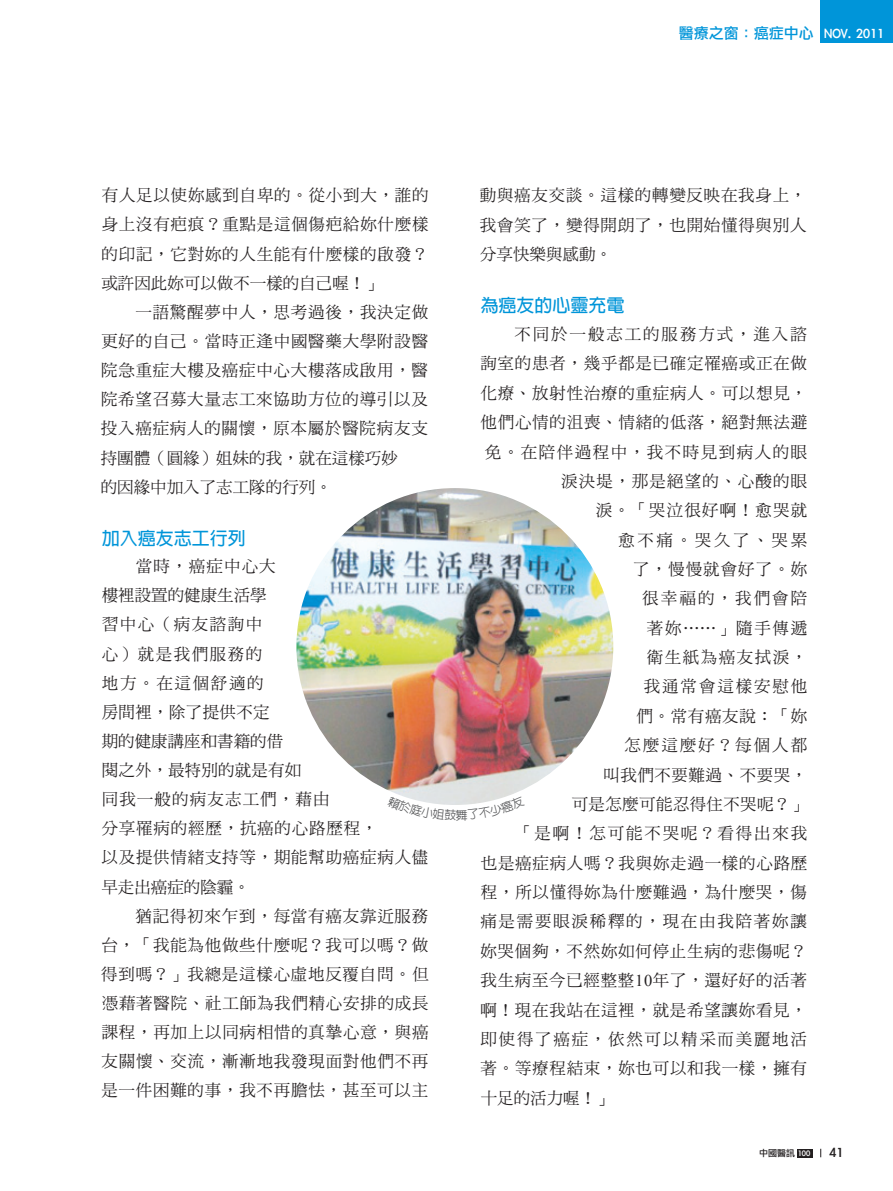
<style>
.page{position:relative;width:893px;height:1191px;background:#fff}
.page>*{position:absolute;margin:0;border:0;box-sizing:border-box;transform-origin:0 0}
.t1{font:700 18px "Lin Gothic";color:#0095d9}
.t2{font:16.5px/29.1px "DF Ming Std W5";letter-spacing:.045em;color:#231f20;text-align:justify}
.t3{font:16.5px "DF Ming Std W5";letter-spacing:.105em;color:#231f20}
.t4{font:16.5px "DF Ming Std W5";letter-spacing:.09em;color:#231f20}
.t5{font:16.5px "DF Ming Std W5";letter-spacing:.115em;color:#231f20}
.t6{font:16.5px "DF Ming Std W5";letter-spacing:.11em;color:#231f20}
.t7{font:16.5px "DF Ming Std W5";letter-spacing:.07em;color:#231f20}
.t8{font:16.5px "DF Ming Std W5";letter-spacing:.02em;color:#231f20}
.t9{font:16.5px "DF Ming Std W5";letter-spacing:.075em;color:#231f20}
.t10{font:16.5px "DF Ming Std W5";letter-spacing:.12em;color:#231f20}
.t11{font:16.5px "DF Ming Std W5";letter-spacing:.125em;color:#231f20}
.t12{font:15px "Li Gothic Med";color:#0095d9}
.t13{font:15px "Li Gothic Med";color:#231f20}
.t14{font:9px "Li Gothic Med";color:#231f20}
.s1{color:#fff}
.s2{font-family:"Times New Roman"}
</style>
<div class="page">
<img style="left:296px;top:488px;width:317px;height:317px;border-radius:158px">
<div style="left:797px;top:1148px;width:15px;height:9px;background:#231f20"></div>
<div style="left:821px;top:0;width:72px;height:43px;background:#0095d9"></div>
<svg style="left:400px;top:795px;width:109px;height:10px"></svg>
<p class="t12" style="left:679px;top:26px;width:207px">醫療之窗：癌症中心 <span class="s1">NOV. 2011</span></p>
<p class="t2" style="left:101px;top:181px;width:329px">有人足以使妳感到自卑的。從小到大，誰的身上沒有疤痕？重點是這個傷疤給妳什麼樣的印記，它對妳的人生能有什麼樣的啟發？或許因此妳可以做不一樣的自己喔！」</p>
<p class="t2" style="left:101px;top:297px;width:329px;text-align:left;text-indent:35px">一語驚醒夢中人，思考過後，我決定做更好的自己。當時正逢中國醫藥大學附設醫院急重症大樓及癌症中心大樓落成啟用，醫院希望召募大量志工來協助方位的導引以及投入癌症病人的關懷，原本屬於醫院病友支持團體（圓緣）姐妹的我，就在這樣巧妙<br>的因緣中加入了志工隊的行列。</p>
<p class="t1" style="left:102px;top:529px;width:146px">加入癌友志工行列</p>
<p class="t2" style="left:101px;top:551px;width:328px;text-align:left;text-indent:34px">當時，癌症中心大<br>樓裡設置的健康生活學<br>習中心（病友諮詢中<br>心）就是我們服務的<br>地方。在這個舒適的<br>房間裡，除了提供不定<br>期的健康講座和書籍的借<br>閱之外，最特別的就是有如<br>同我一般的病友志工們，藉由<br>分享罹病的經歷，抗癌的心路歷程，<br>以及提供情緒支持等，期能幫助癌症病人儘早走出癌症的陰霾。</p>
<p class="t2" style="left:101px;top:901px;width:329px;text-indent:34px">猶記得初來乍到，每當有癌友靠近服務台，「我能為他做些什麼呢？我可以嗎？做得到嗎？」我總是這樣心虛地反覆自問。但憑藉著醫院、社工師為我們精心安排的成長課程，再加上以同病相惜的真摯心意，與癌友關懷、交流，漸漸地我發現面對他們不再是一件困難的事，我不再膽怯，甚至可以主</p>
<p class="t2" style="left:480px;top:180px;width:328px">動與癌友交談。這樣的轉變反映在我身上，我會笑了，變得開朗了，也開始懂得與別人分享快樂與感動。</p>
<p class="t1" style="left:480px;top:296px;width:145px">為癌友的心靈充電</p>
<p class="t5" style="left:514px;top:325px;width:294px">不同於一般志工的服務方式，進入諮</p>
<p class="t2" style="left:480px;top:349px;width:328px">詢室的患者，幾乎都是已確定罹癌或正在做</p>
<p class="t2" style="left:480px;top:378px;width:328px">化療、放射性治療的重症病人。可以想見，</p>
<p class="t2" style="left:481px;top:407px;width:328px">他們心情的沮喪、情緒的低落，絕對無法避</p>
<p class="t4" style="left:485px;top:443px;width:324px">免。在陪伴過程中，我不時見到病人的眼</p>
<p class="t7" style="left:561px;top:472px;width:248px">淚決堤，那是絕望的、心酸的眼</p>
<p class="t9" style="left:596px;top:501px;width:213px">淚。「哭泣很好啊！愈哭就</p>
<p class="t2" style="left:618px;top:525px;width:191px">愈不痛。哭久了、哭累</p>
<p class="t2" style="left:633px;top:554px;width:176px">了，慢慢就會好了。妳</p>
<p class="t11" style="left:642px;top:589px;width:166px">很幸福的，我們會陪</p>
<p class="t2" style="left:647px;top:613px;width:162px">著妳⋯⋯」隨手傳遞</p>
<p class="t4" style="left:647px;top:648px;width:162px">衛生紙為癌友拭淚，</p>
<p class="t5" style="left:644px;top:677px;width:165px">我通常會這樣安慰他</p>
<p class="t2" style="left:636px;top:701px;width:172px">們。常有癌友說：「妳</p>
<p class="t10" style="left:624px;top:736px;width:184px">怎麼這麼好？每個人都</p>
<p class="t2" style="left:603px;top:760px;width:205px">叫我們不要難過、不要哭，</p>
<p class="t8" style="left:572px;top:795px;width:237px">可是怎麼可能忍得住不哭呢？」</p>
<p class="t6" style="left:516px;top:824px;width:292px">「是啊！怎可能不哭呢？看得出來我</p>
<p class="t2" style="left:481px;top:848px;width:328px">也是癌症病人嗎？我與妳走過一樣的心路歷</p>
<p class="t2" style="left:481px;top:877px;width:327px">程，所以懂得妳為什麼難過，為什麼哭，傷</p>
<p class="t3" style="left:480px;top:912px;width:328px">痛是需要眼淚稀釋的，現在由我陪著妳讓</p>
<p class="t2" style="left:480px;top:936px;width:328px">妳哭個夠，不然妳如何停止生病的悲傷呢？</p>
<p class="t2" style="left:480px;top:965px;width:328px">我生病至今已經整整<span class="s2">10</span>年了，還好好的活著</p>
<p class="t2" style="left:480px;top:994px;width:328px">啊！現在我站在這裡，就是希望讓妳看見，</p>
<p class="t3" style="left:481px;top:1030px;width:328px">即使得了癌症，依然可以精采而美麗地活</p>
<p class="t2" style="left:481px;top:1053px;width:328px">著。等療程結束，妳也可以和我一樣，擁有</p>
<p class="t2" style="left:481px;top:1082px;width:133px">十足的活力喔！」</p>
<p class="t14" style="left:759px;top:1148px;width:53px">中國醫訊 <span class="s1">100</span></p>
<p class="t13" style="left:829px;top:1144px;width:15px">41</p>
</div>
